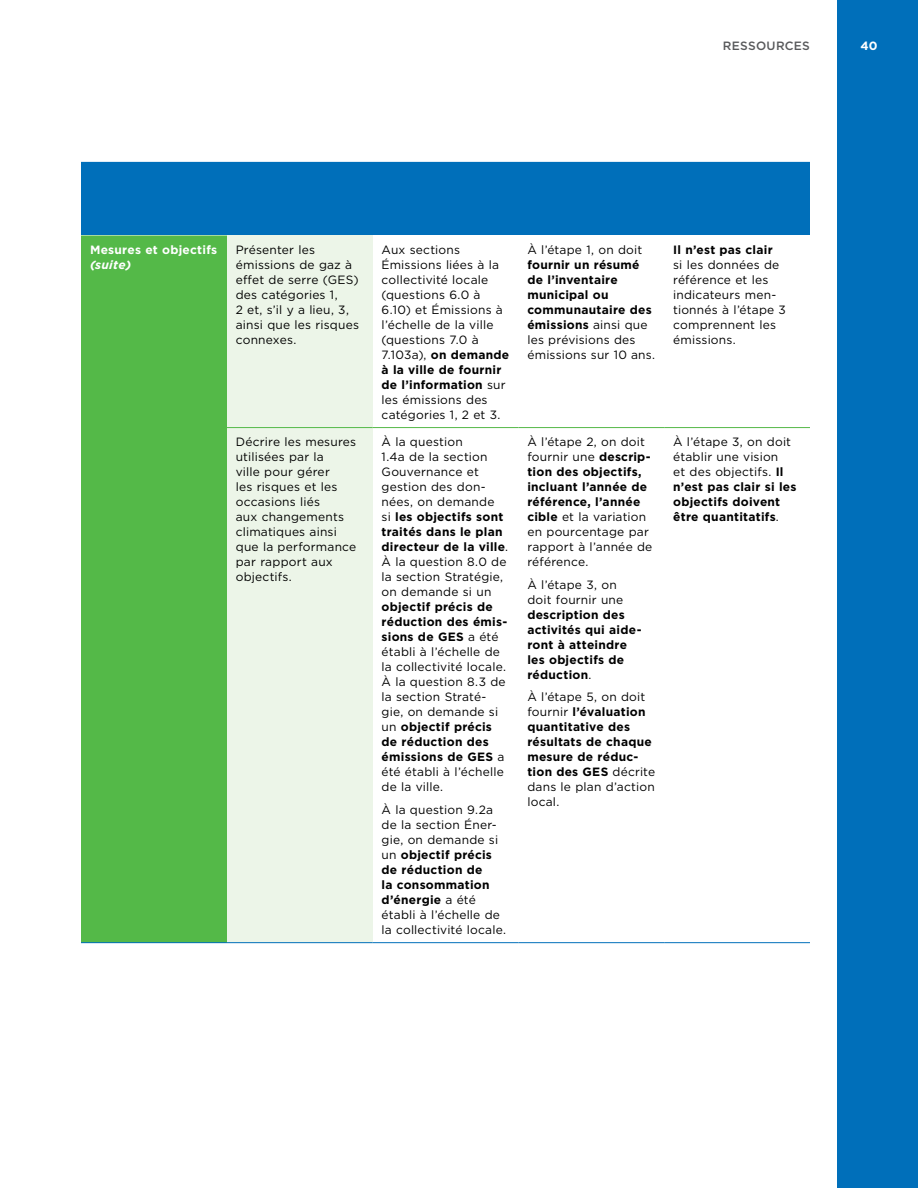
<style>
.page{position:relative;width:918px;height:1188px;background:#fff}
.page>*{position:absolute;margin:0;border:0;box-sizing:border-box;transform-origin:0 0}
.t1{font:12px/15px "Gotham";letter-spacing:.015em;color:#000}
.t2{font:700 12px/15px "Gotham";letter-spacing:.02em;color:#000}
.t3{font:700 12px/15px "Gotham";letter-spacing:.02em;color:#fff}
.t4{font:500 12px "Gotham";letter-spacing:.025em;color:#58595b}
.s1{font-style:italic}
.s2{font-weight:700}
.s3{font-weight:400}
</style>
<div class="page">
<div style="left:837px;top:0;width:81px;height:1188px;background:#006fba"></div>
<div style="left:81px;top:235px;width:146px;height:708px;background:#54b948"></div>
<div style="left:227px;top:235px;width:146px;height:193px;background:#ecf5e8"></div>
<div style="left:227px;top:428px;width:146px;height:515px;background:#ecf5e8"></div>
<hr style="left:227px;top:427px;width:146px;height:1px;background:#54b948">
<hr style="left:373px;top:427px;width:145px;height:1px;background:#54b948">
<hr style="left:518px;top:427px;width:146px;height:1px;background:#54b948">
<hr style="left:664px;top:427px;width:146px;height:1px;background:#54b948">
<hr style="left:227px;top:942px;width:146px;height:1px;background:#006fba">
<hr style="left:373px;top:942px;width:145px;height:1px;background:#006fba">
<hr style="left:518px;top:942px;width:146px;height:1px;background:#006fba">
<hr style="left:664px;top:942px;width:146px;height:1px;background:#006fba">
<hr style="left:81px;top:942px;width:146px;height:1px;background:#006fba">
<hr style="left:81px;top:235px;width:146px;height:1px;background:#fff">
<div style="left:81px;top:162px;width:146px;height:73px;background:#006fba"></div>
<div style="left:227px;top:162px;width:146px;height:73px;background:#006fba"></div>
<div style="left:373px;top:162px;width:145px;height:73px;background:#006fba"></div>
<div style="left:518px;top:162px;width:146px;height:73px;background:#006fba"></div>
<div style="left:664px;top:162px;width:146px;height:73px;background:#006fba"></div>
<p class="t4" style="left:723px;top:38px;width:89px">RESSOURCES</p>
<p class="t3" style="left:860px;top:38px;width:19px">40</p>
<p class="t3" style="left:90px;top:242px;width:129px">Mesures et objectifs <span class="s1">(suite)</span></p>
<p class="t1" style="left:236px;top:242px;width:125px">Présenter les émissions de gaz à efet de serre (GES) des catégories 1,<br>2 et, s’il y a lieu, 3, ainsi que les risques connexes.</p>
<p class="t1" style="left:236px;top:434px;width:122px">Décrire les mesures utilisées par la<br>ville pour gérer<br>les risques et les occasions liés<br>aux changements climatiques ainsi que la performance par rapport aux objectifs.</p>
<p class="t1" style="left:382px;top:242px;width:129px">Aux sections<br>Émissions liées à la collectivité locale (questions 6.0 à<br>6.10) et Émissions à l’échelle de la ville (questions 7.0 à<br>7.103a), <span class="s2">on demande à la ville de fournir de l’information</span> sur les émissions des catégories 1, 2 et 3.</p>
<p class="t1" style="left:382px;top:434px;width:128px">À la question<br>1.4a de la section<br>Gouvernance et gestion des don&shy;nées, on demande<br>si <span class="s2">les objectifs sont traités dans le plan directeur de la ville</span>.<br>À la question 8.0 de la section Stratégie, on demande si un <span class="s2">objectif précis de réduction des émis&shy;sions de GES</span> a été établi à l’échelle de la collectivité locale.<br>À la question 8.3 de la section Straté&shy;gie, on demande si un <span class="s2">objectif précis de réduction des émissions de GES</span> a été établi à l’échelle de la ville.</p>
<p class="t1" style="left:382px;top:802px;width:126px">À la question 9.2a de la section Éner&shy;gie, on demande si un <span class="s2">objectif précis de réduction de<br>la consommation d’énergie</span> a été établi à l’échelle de la collectivité locale.</p>
<p class="t2" style="left:527px;top:242px;width:129px"><span class="s3">À l’étape 1, on doit </span>fournir un résumé de l’inventaire municipal ou communautaire des émissions <span class="s3">ainsi que les prévisions des émissions sur 10 ans.</span></p>
<p class="t1" style="left:527px;top:434px;width:127px">À l’étape 2, on doit fournir une <span class="s2">descrip&shy;tion des objectifs, incluant l’année de référence, l’année cible</span> et la variation en pourcentage par rapport à l’année de référence.</p>
<p class="t2" style="left:527px;top:577px;width:116px"><span class="s3">À l’étape 3, on doit fournir une </span>description des activités qui aide&shy;ront à atteindre les objectifs de réduction<span class="s3">.</span></p>
<p class="t2" style="left:527px;top:689px;width:129px"><span class="s3">À l’étape 5, on doit fournir</span> l’évaluation quantitative des résultats de chaque mesure de réduc&shy;tion des GES <span class="s3">décrite dans le plan d’action local.</span></p>
<p class="t1" style="left:673px;top:242px;width:114px"><span class="s2">Il n’est pas clair<br></span>si les données de référence et les indicateurs men&shy;tionnés à l’étape 3 comprennent les émissions.</p>
<p class="t2" style="left:673px;top:434px;width:125px"><span class="s3">À l’étape 3, on doit établir une vision<br>et des objectifs.</span> Il n’est pas clair si les objectifs doivent être quantitatifs<span class="s3">.</span></p>
</div>
